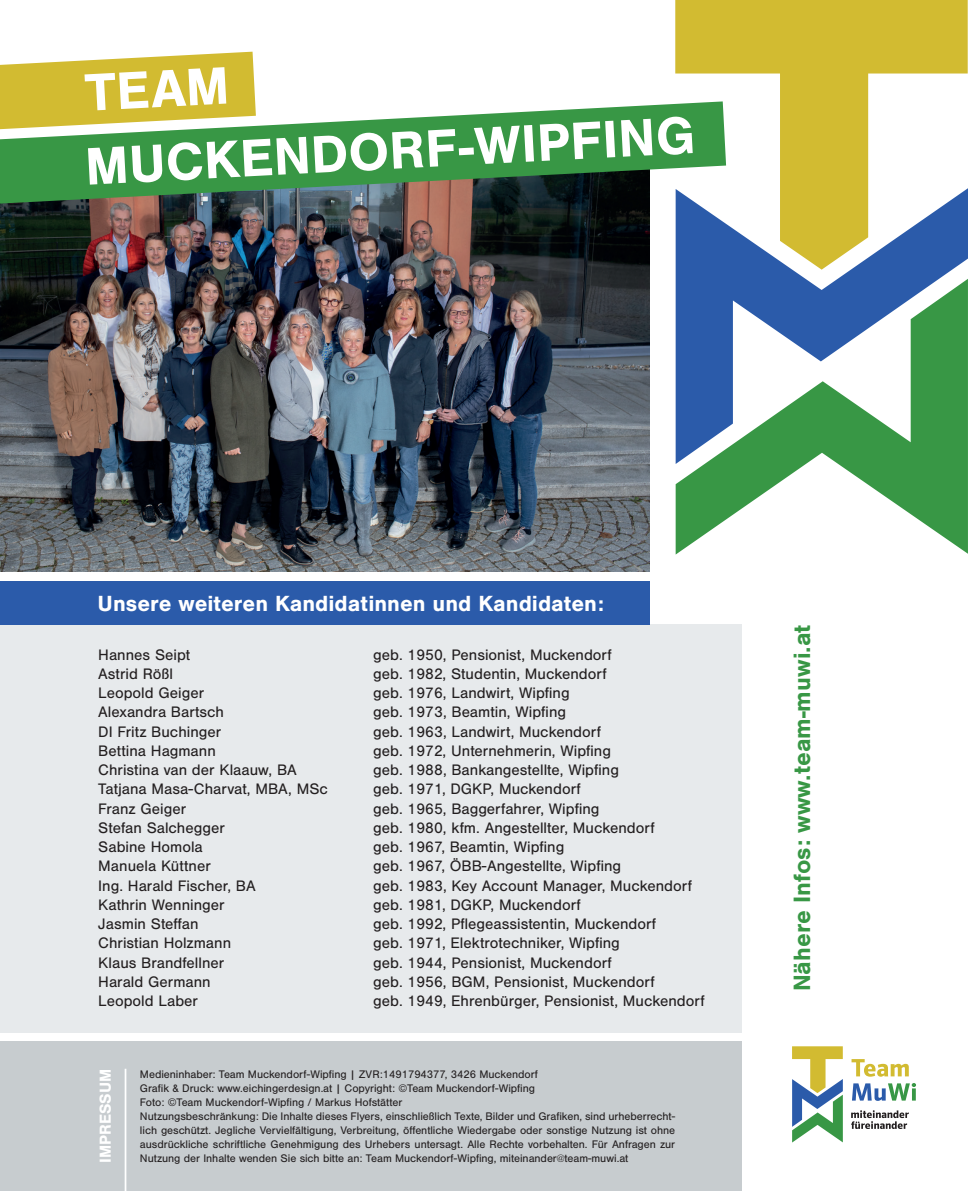
<style>
.page{position:relative;width:968px;height:1191px;background:#fff}
.page>*{position:absolute;margin:0;border:0;box-sizing:border-box;transform-origin:0 0}
.t1{font:700 54.6px/73.9px "Nimbus San";color:#fff}
.t2{font:700 24.5px "Nimbus San";color:#389745}
.t3{font:700 22.75px "Nimbus San";color:#fff}
.t4{font:700 16.45px "Nimbus San";color:#fff}
.t5{font:15.75px "Nimbus San";color:#231f20}
.t6{font:11.38px/14px "Nimbus San";letter-spacing:-.005em;color:#231f20}
</style>
<div class="page">
<img style="left:0;top:204px;width:649px;height:367px">
<div style="left:0;top:624px;width:741px;height:408px;background:#e7eaec"></div>
<svg style="left:675px;top:464px;width:292px;height:90px"></svg>
<svg style="left:675px;top:270px;width:292px;height:194px"></svg>
<svg style="left:675px;top:0;width:292px;height:270px;fill:#d2bb31"></svg>
<svg style="left:792px;top:1046px;width:50px;height:96px"></svg>
<svg style="left:852px;top:1083px;width:63px;height:17px"></svg>
<svg style="left:911px;top:1088px;width:4px;height:12px"></svg>
<svg style="left:851px;top:1059px;width:57px;height:17px"></svg>
<svg style="left:851px;top:1110px;width:57px;height:19px"></svg>
<svg style="left:0;top:52px;width:256px;height:49px;background:#d8c44c"></svg>
<svg style="left:0;top:101px;width:726px;height:103px;background:#619b5e"></svg>
<div style="left:0;top:580px;width:649px;height:44px;background:#2b5baa"></div>
<div style="left:0;top:1041px;width:741px;height:150px;background:#c7cccf"></div>
<hr style="left:125px;top:1068px;width:1px;height:123px;background:#fff">
<h1 class="t1" style="left:79px;top:57px;width:612px;rotate:-3deg">TEAM<br>MUCKENDORF-WIPFING</h1>
<h3 class="t3" style="left:98px;top:590px;width:508px">Unsere weiteren Kandidatinnen und Kandidaten:</h3>
<p class="t5" style="left:98px;top:645px;width:93px">Hannes Seipt</p>
<p class="t5" style="left:373px;top:645px;width:240px">geb. 1950, Pensionist, Muckendorf</p>
<p class="t5" style="left:98px;top:665px;width:76px">Astrid Rößl</p>
<p class="t5" style="left:373px;top:665px;width:235px">geb. 1982, Studentin, Muckendorf</p>
<p class="t5" style="left:98px;top:684px;width:107px">Leopold Geiger</p>
<p class="t5" style="left:373px;top:684px;width:198px">geb. 1976, Landwirt, Wipfing</p>
<p class="t5" style="left:98px;top:703px;width:127px">Alexandra Bartsch</p>
<p class="t5" style="left:373px;top:703px;width:194px">geb. 1973, Beamtin, Wipfing</p>
<p class="t5" style="left:98px;top:722px;width:124px">DI Fritz Buchinger</p>
<p class="t5" style="left:373px;top:722px;width:229px">geb. 1963, Landwirt, Muckendorf</p>
<p class="t5" style="left:98px;top:742px;width:119px">Bettina Hagmann</p>
<p class="t5" style="left:373px;top:742px;width:239px">geb. 1972, Unternehmerin, Wipfing</p>
<p class="t5" style="left:98px;top:761px;width:200px">Christina van der Klaauw, BA</p>
<p class="t5" style="left:373px;top:761px;width:247px">geb. 1988, Bankangestellte, Wipfing</p>
<p class="t5" style="left:98px;top:780px;width:231px">Tatjana Masa-Charvat, MBA, MSc</p>
<p class="t5" style="left:373px;top:780px;width:209px">geb. 1971, DGKP, Muckendorf</p>
<p class="t5" style="left:98px;top:799px;width:89px">Franz Geiger</p>
<p class="t5" style="left:373px;top:799px;width:228px">geb. 1965, Baggerfahrer, Wipfing</p>
<p class="t5" style="left:98px;top:819px;width:128px">Stefan Salchegger</p>
<p class="t5" style="left:373px;top:819px;width:283px">geb. 1980, kfm. Angestellter, Muckendorf</p>
<p class="t5" style="left:98px;top:838px;width:106px">Sabine Homola</p>
<p class="t5" style="left:373px;top:838px;width:192px">geb. 1967, Beamtin, Wipfing</p>
<p class="t5" style="left:98px;top:857px;width:114px">Manuela Küttner</p>
<p class="t5" style="left:373px;top:857px;width:249px">geb. 1967, ÖBB-Angestellte, Wipfing</p>
<p class="t5" style="left:98px;top:876px;width:159px">Ing. Harald Fischer, BA</p>
<p class="t5" style="left:373px;top:876px;width:320px">geb. 1983, Key Account Manager, Muckendorf</p>
<p class="t5" style="left:98px;top:896px;width:128px">Kathrin Wenninger</p>
<p class="t5" style="left:373px;top:896px;width:209px">geb. 1981, DGKP, Muckendorf</p>
<p class="t5" style="left:98px;top:915px;width:102px">Jasmin Steffan</p>
<p class="t5" style="left:373px;top:915px;width:284px">geb. 1992, Pflegeassistentin, Muckendorf</p>
<p class="t5" style="left:98px;top:934px;width:134px">Christian Holzmann</p>
<p class="t5" style="left:373px;top:934px;width:248px">geb. 1971, Elektrotechniker, Wipfing</p>
<p class="t5" style="left:98px;top:953px;width:127px">Klaus Brandfellner</p>
<p class="t5" style="left:373px;top:953px;width:240px">geb. 1944, Pensionist, Muckendorf</p>
<p class="t5" style="left:98px;top:973px;width:114px">Harald Germann</p>
<p class="t5" style="left:373px;top:973px;width:283px">geb. 1956, BGM, Pensionist, Muckendorf</p>
<p class="t5" style="left:98px;top:992px;width:101px">Leopold Laber</p>
<p class="t5" style="left:373px;top:992px;width:333px">geb. 1949, Ehrenbürger, Pensionist, Muckendorf</p>
<p class="t4" style="left:96px;top:1163px;width:96px;rotate:-90deg">IMPRESSUM</p>
<p class="t6" style="left:140px;top:1067px;width:536px">Medieninhaber: Team Muckendorf-Wipfing | ZVR:1491794377, 3426 Muckendorf<br>Grafik &amp; Druck: www.eichingerdesign.at | Copyright: ©Team Muckendorf-Wipfing<br>Foto: ©Team Muckendorf-Wipfing / Markus Hofstätter<br>Nutzungsbeschränkung: Die Inhalte dieses Flyers, einschließlich Texte, Bilder und Grafiken, sind urheberrecht&shy;lich geschützt. Jegliche Vervielfältigung, Verbreitung, öffentliche Wiedergabe oder sonstige Nutzung ist ohne ausdrückliche schriftliche Genehmigung des Urhebers untersagt. Alle Rechte vorbehalten. Für Anfragen zur Nutzung der Inhalte wenden Sie sich bitte an: Team Muckendorf-Wipfing, miteinander@team-muwi.at</p>
<h2 class="t2" style="left:788px;top:991px;width:368px;rotate:-90deg">Nähere Infos: www.team-muwi.at</h2>
</div>
